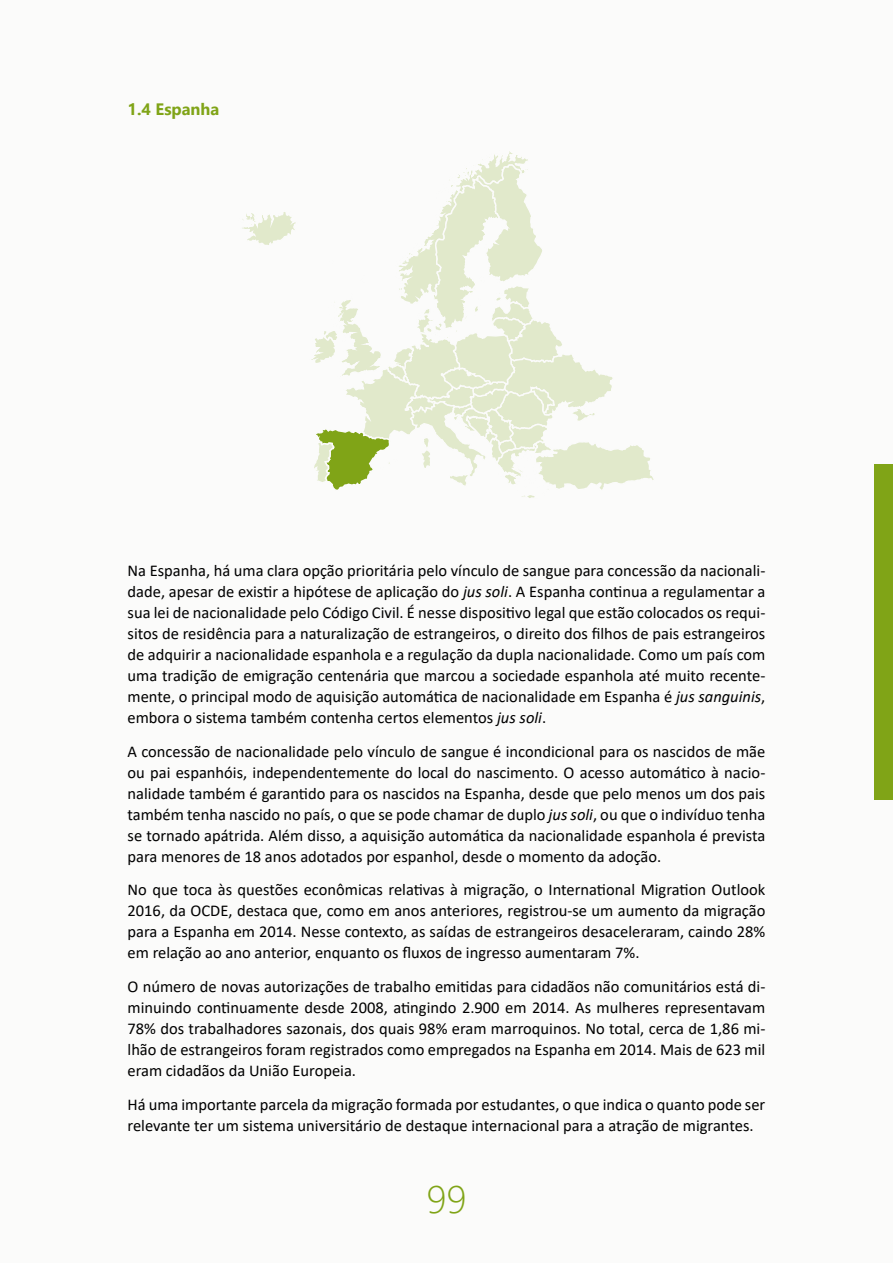
<style>
.page{position:relative;width:893px;height:1263px;background:#fbfbfa}
.page>*{position:absolute;margin:0;border:0;box-sizing:border-box;transform-origin:0 0}
.t1{font:300 39px "Segoe UI";color:#80a417}
.t2{font:16.5px/21px "Calibri";color:#000;text-align:justify}
.t3{font:700 16.5px "Segoe UI";color:#80a417}
.s1{font-style:italic}
</style>
<div class="page">
<div style="left:874px;top:463px;width:19px;height:336px;background:#80a417"></div>
<svg style="left:311px;top:151px;width:343px;height:347px"></svg>
<svg style="left:242px;top:212px;width:54px;height:33px"></svg>
<p class="t3" style="left:128px;top:94px;width:93px">1.4 Espanha</p>
<p class="t2" style="left:128px;top:559px;width:639px">Na Espanha, há uma clara opção prioritária pelo vínculo de sangue para concessão da nacionali&shy;dade, apesar de existir a hipótese de aplicação do <span class="s1">jus soli</span>. A Espanha continua a regulamentar a sua lei de nacionalidade pelo Código Civil. É nesse dispositivo legal que estão colocados os requi&shy;sitos de residência para a naturalização de estrangeiros, o direito dos filhos de pais estrangeiros de adquirir a nacionalidade espanhola e a regulação da dupla nacionalidade. Como um país com uma tradição de emigração centenária que marcou a sociedade espanhola até muito recente&shy;mente, o principal modo de aquisição automática de nacionalidade em Espanha é <span class="s1">jus sanguinis</span>, embora o sistema também contenha certos elementos <span class="s1">jus soli</span>.</p>
<p class="t2" style="left:128px;top:740px;width:639px">A concessão de nacionalidade pelo vínculo de sangue é incondicional para os nascidos de mãe ou pai espanhóis, independentemente do local do nascimento. O acesso automático à nacio&shy;nalidade também é garantido para os nascidos na Espanha, desde que pelo menos um dos pais também tenha nascido no país, o que se pode chamar de duplo <span class="s1">jus soli</span>, ou que o indivíduo tenha se tornado apátrida. Além disso, a aquisição automática da nacionalidade espanhola é prevista para menores de 18 anos adotados por espanhol, desde o momento da adoção.</p>
<p class="t2" style="left:128px;top:879px;width:639px">No que toca às questões econômicas relativas à migração, o International Migration Outlook 2016, da OCDE, destaca que, como em anos anteriores, registrou-se um aumento da migração para a Espanha em 2014. Nesse contexto, as saídas de estrangeiros desaceleraram, caindo 28% em relação ao ano anterior, enquanto os fluxos de ingresso aumentaram 7%.</p>
<p class="t2" style="left:128px;top:976px;width:639px">O número de novas autorizações de trabalho emitidas para cidadãos não comunitários está di&shy;minuindo continuamente desde 2008, atingindo 2.900 em 2014. As mulheres representavam 78% dos trabalhadores sazonais, dos quais 98% eram marroquinos. No total, cerca de 1,86 mi&shy;lhão de estrangeiros foram registrados como empregados na Espanha em 2014. Mais de 623 mil eram cidadãos da União Europeia.</p>
<p class="t2" style="left:128px;top:1093px;width:639px">Há uma importante parcela da migração formada por estudantes, o que indica o quanto pode ser relevante ter um sistema universitário de destaque internacional para a atração de migrantes.</p>
<h1 class="t1" style="left:426px;top:1163px;width:42px">99</h1>
</div>
